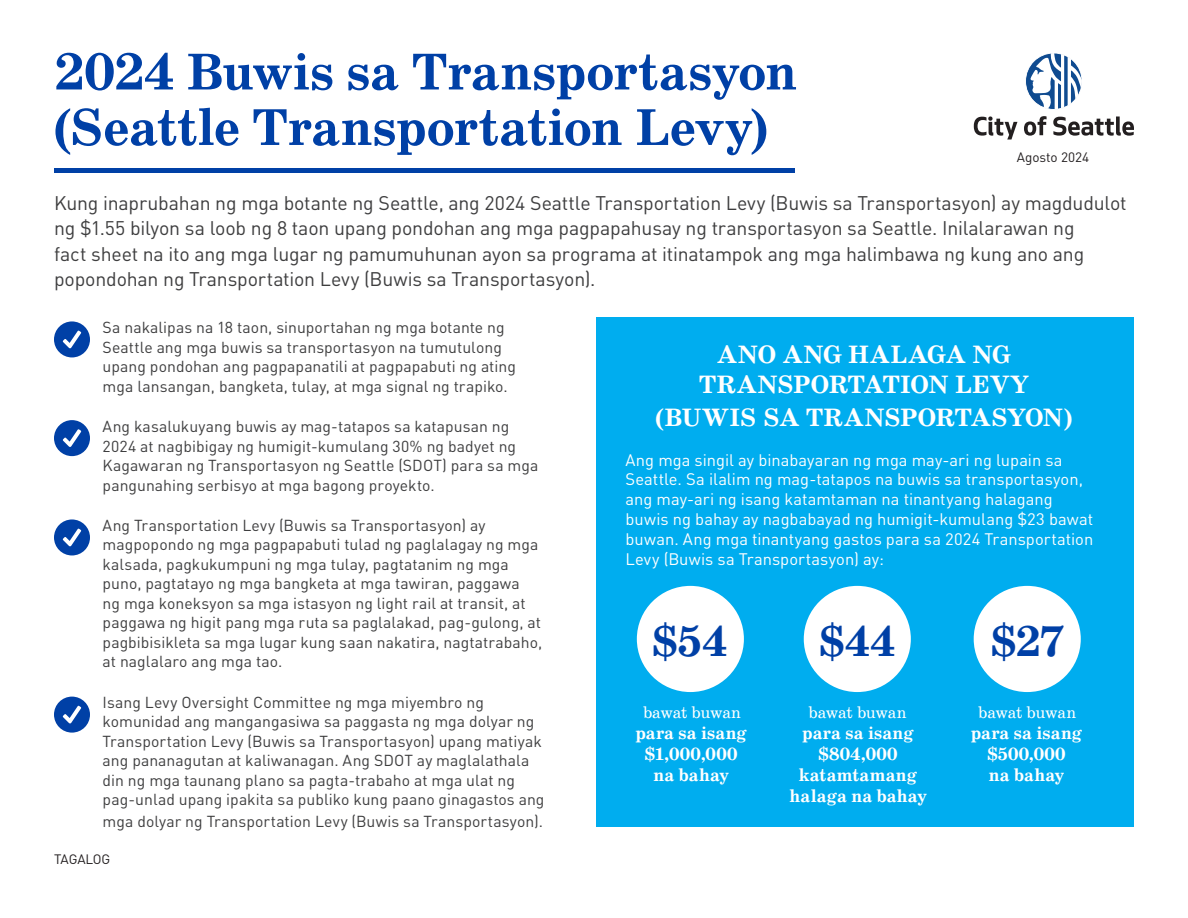
<style>
.page{position:relative;width:1188px;height:918px;background:#fff}
.page>*{position:absolute;margin:0;border:0;box-sizing:border-box;transform-origin:0 0}
.NNI_H3{font:700 52.5px/55.5px "School";letter-spacing:-.01em;color:#0040a6}
.NNI_H3-2{font:700 43.5px "School";color:#0040a6}
.Paragraph_Style_63{font:700 25.5px/31.3px "School";letter-spacing:-.015em;color:#fff;text-align:center}
.Paragraph_Style_41{font:19.5px/25.5px "DIN Pro";letter-spacing:-.01em;color:#3e3e3f}
.NNI_H3-3{font:700 18px/21px "School";color:#fff;text-align:center}
.NNI_Main_Body{font:16.5px/19.8px "DIN Pro";color:#fff}
.NNI_H3-4{font:16.5px "School";letter-spacing:-.02em;color:#fff}
.Paragraph_Style_27{font:15.75px/19.5px "DIN Pro";letter-spacing:.005em;color:#3e3e3f}
.Source{font:13.5px "DIN Pro";letter-spacing:-.005em;color:#231f20}
</style>
<div class="page">
<hr style="left:54px;top:168px;width:741px;height:4px;background:#0040a6">
<div style="left:54px;top:321px;width:36px;height:36px;background:#0040a6;border-radius:50%"></div>
<svg style="left:63px;top:330px;width:18px;height:18px"></svg>
<div style="left:54px;top:420px;width:36px;height:36px;background:#0040a6;border-radius:50%"></div>
<svg style="left:63px;top:429px;width:18px;height:18px"></svg>
<div style="left:54px;top:519px;width:36px;height:36px;background:#0040a6;border-radius:50%"></div>
<svg style="left:63px;top:528px;width:18px;height:18px"></svg>
<div style="left:597px;top:318px;width:537px;height:509px;background:#00adef"></div>
<div style="left:637px;top:586px;width:107px;height:106px;background:#fff;border-radius:50%"></div>
<div style="left:804px;top:586px;width:107px;height:106px;background:#fff;border-radius:50%"></div>
<div style="left:974px;top:586px;width:107px;height:106px;background:#fff;border-radius:50%"></div>
<div style="left:54px;top:697px;width:36px;height:36px;background:#0040a6;border-radius:50%"></div>
<svg style="left:63px;top:706px;width:18px;height:18px"></svg>
<svg style="left:974px;top:116px;width:43px;height:24px"></svg>
<svg style="left:1024px;top:116px;width:23px;height:20px"></svg>
<svg style="left:1053px;top:117px;width:81px;height:19px"></svg>
<svg style="left:1025px;top:53px;width:57px;height:57px"></svg>
<h3 class="NNI_H3" style="left:54px;top:46px;width:745px">2024 Buwis sa Transportasyon (Seattle Transportation Levy)</h3>
<p class="Paragraph_Style_41" style="left:54px;top:188px;width:1074px">Kung inaprubahan ng mga botante ng Seattle, ang 2024 Seattle Transportation Levy (Buwis sa Transportasyon) ay magdudulot ng $1.55 bilyon sa loob ng 8 taon upang pondohan ang mga pagpapahusay ng transportasyon sa Seattle. Inilalarawan ng<br>fact sheet na ito ang mga lugar ng pamumuhunan ayon sa programa at itinatampok ang mga halimbawa ng kung ano ang popondohan ng Transportation Levy (Buwis sa Transportasyon).</p>
<p class="Paragraph_Style_27" style="left:103px;top:316px;width:415px">Sa nakalipas na 18 taon, sinuportahan ng mga botante ng Seattle ang mga buwis sa transportasyon na tumutulong upang pondohan ang pagpapanatili at pagpapabuti ng ating mga lansangan, bangketa, tulay, at mga signal ng trapiko.</p>
<p class="Paragraph_Style_27" style="left:103px;top:415px;width:437px">Ang kasalukuyang buwis ay mag-tatapos sa katapusan ng 2024 at nagbibigay ng humigit-kumulang 30% ng badyet ng Kagawaran ng Transportasyon ng Seattle (SDOT) para sa mga pangunahing serbisyo at mga bagong proyekto.</p>
<p class="Paragraph_Style_27" style="left:103px;top:514px;width:441px">Ang Transportation Levy (Buwis sa Transportasyon) ay magpopondo ng mga pagpapabuti tulad ng paglalagay ng mga kalsada, pagkukumpuni ng mga tulay, pagtatanim ng mga puno, pagtatayo ng mga bangketa at mga tawiran, paggawa<br>ng mga koneksyon sa mga istasyon ng light rail at transit, at paggawa ng higit pang mga ruta sa paglalakad, pag-gulong, at pagbibisikleta sa mga lugar kung saan nakatira, nagtatrabaho, at naglalaro ang mga tao.</p>
<p class="Paragraph_Style_27" style="left:103px;top:691px;width:443px">Isang Levy Oversight Committee ng mga miyembro ng komunidad ang mangangasiwa sa paggasta ng mga dolyar ng Transportation Levy (Buwis sa Transportasyon) upang matiyak ang pananagutan at kaliwanagan. Ang SDOT ay maglalathala din ng mga taunang plano sa pagta-trabaho at mga ulat ng pag-unlad upang ipakita sa publiko kung paano ginagastos ang</p>
<p class="Paragraph_Style_27" style="left:103px;top:810px;width:442px">mga dolyar ng Transportation Levy (Buwis sa Transportasyon).</p>
<p class="Source" style="left:1017px;top:146px;width:74px">Agosto 2024</p>
<p class="Paragraph_Style_63" style="left:656px;top:339px;width:418px">ANO ANG HALAGA NG<br>TRANSPORTATION LEVY (BUWIS SA TRANSPORTASYON)</p>
<p class="NNI_Main_Body" style="left:626px;top:448px;width:469px">Ang mga singil ay binabayaran ng mga may-ari ng lupain sa Seattle. Sa ilalim ng mag-tatapos na buwis sa transportasyon, ang may-ari ng isang katamtaman na tinantyang halagang buwis ng bahay ay nagbabayad ng humigit-kumulang $23 bawat buwan. Ang mga tinantyang gastos para sa 2024 Transportation Levy (Buwis sa Transportasyon) ay:</p>
<h3 class="NNI_H3-2" style="left:652px;top:615px;width:76px">$54</h3>
<h3 class="NNI_H3-2" style="left:820px;top:615px;width:77px">$44</h3>
<h3 class="NNI_H3-2" style="left:991px;top:615px;width:76px">$27</h3>
<h3 class="NNI_H3-4" style="left:643px;top:702px;width:99px">bawat buwan</h3>
<h3 class="NNI_H3-3" style="left:635px;top:723px;width:113px">para sa isang $1,000,000 na bahay</h3>
<h3 class="NNI_H3-4" style="left:809px;top:702px;width:99px">bawat buwan</h3>
<h3 class="NNI_H3-3" style="left:789px;top:723px;width:139px">para sa isang $804,000 katamtamang halaga na bahay</h3>
<h3 class="NNI_H3-4" style="left:979px;top:702px;width:99px">bawat buwan</h3>
<h3 class="NNI_H3-3" style="left:971px;top:723px;width:113px">para sa isang $500,000<br>na bahay</h3>
<p class="Source" style="left:54px;top:849px;width:58px">TAGALOG</p>
</div>
